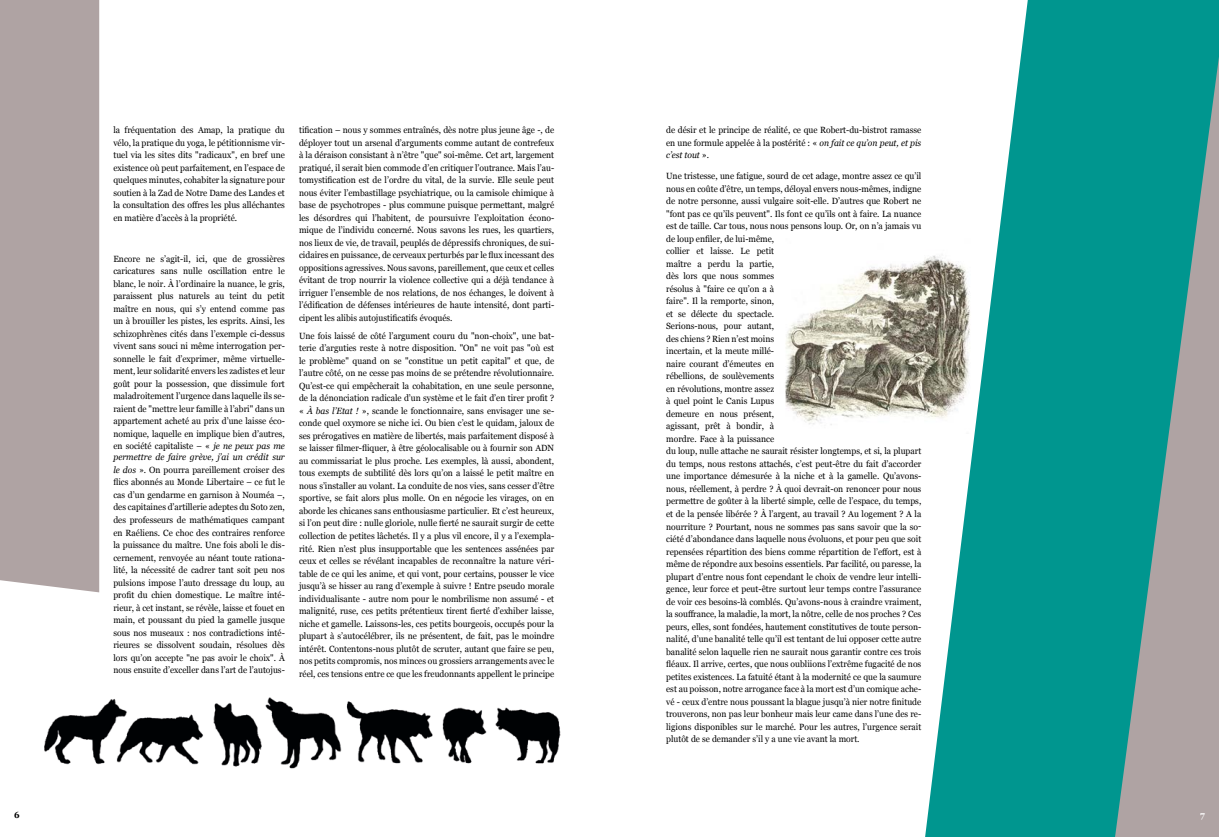
<style>
.page{position:relative;width:1219px;height:837px;background:#fff}
.page>*{position:absolute;margin:0;border:0;box-sizing:border-box;transform-origin:0 0}
.t1{font:9px/12.5px "Georgia";color:#000;text-align:justify;scale:.95 1}
.t2{font:700 9px "Georgia";color:#000;scale:.95 1}
.t3{font:700 9px "Georgia";color:#fff;scale:.95 1}
.s1{font-style:italic}
</style>
<div class="page">
<svg style="left:925px;top:0;width:186px;height:836px;fill:#00968f"></svg>
<svg style="left:1111px;top:0;width:108px;height:836px;background:#4d9b97"></svg>
<div style="left:0;top:0;width:99px;height:592px;background:#afa3a3"></div>
<img style="left:785px;top:238px;width:188px;height:195px">
<img style="left:44px;top:697px;width:517px;height:72px">
<p class="t1" style="left:113px;top:124px;width:182px">la fréquentation des Amap, la pratique du vélo, la pratique du yoga, le pétitionnisme vir&shy;tuel via les sites dits "radicaux", en bref une existence où peut parfaitement, en l’espace de quelques minutes, cohabiter la signature pour soutien à la Zad de Notre Dame des Landes et la consultation des offres les plus alléchantes en matière d’accès à la propriété.</p>
<p class="t1" style="left:113px;top:252px;width:182px">Encore ne s’agit-il, ici, que de grossières caricatures sans nulle oscillation entre le blanc, le noir. À l’ordinaire la nuance, le gris, paraissent plus naturels au teint du petit maître en nous, qui s’y entend comme pas un à brouiller les pistes, les esprits. Ainsi, les schizophrènes cités dans l’exemple ci-dessus vivent sans souci ni même interrogation per&shy;sonnelle le fait d’exprimer, même virtuelle&shy;ment, leur solidarité envers les zadistes et leur goût pour la possession, que dissimule fort maladroitement l’urgence dans laquelle ils se&shy;raient de "mettre leur famille à l’abri" dans un appartement acheté au prix d’une laisse éco&shy;nomique, laquelle en implique bien d’autres, en société capitaliste – « <span class="s1">je ne peux pas me</span></p>
<p class="t1" style="left:113px;top:451px;width:182px"><span class="s1">permettre de faire grève, j’ai un crédit sur le dos</span> ». On pourra pareillement croiser des flics abonnés au Monde Libertaire – ce fut le cas d’un gendarme en garnison à Nouméa –, des capitaines d’artillerie adeptes du Soto zen, des professeurs de mathématiques campant en Raéliens. Ce choc des contraires renforce la puissance du maître. Une fois aboli le dis&shy;cernement, renvoyée au néant toute rationa&shy;lité, la nécessité de cadrer tant soit peu nos pulsions impose l’auto dressage du loup, au profit du chien domestique. Le maître inté&shy;rieur, à cet instant, se révèle, laisse et fouet en main, et poussant du pied la gamelle jusque sous nos museaux : nos contradictions inté&shy;rieures se dissolvent soudain, résolues dès lors qu’on accepte "ne pas avoir le choix". À nous ensuite d’exceller dans l’art de l’autojus-</p>
<p class="t1" style="left:299px;top:124px;width:270px">tification – nous y sommes entraînés, dès notre plus jeune âge -, de déployer tout un arsenal d’arguments comme autant de contrefeux à la déraison consistant à n’être "que" soi-même. Cet art, largement pratiqué, il serait bien commode d’en critiquer l’outrance. Mais l’au&shy;tomystification est de l’ordre du vital, de la survie. Elle seule peut nous éviter l’embastillage psychiatrique, ou la camisole chimique à base de psychotropes - plus commune puisque permettant, malgré les désordres qui l’habitent, de poursuivre l’exploitation écono&shy;mique de l’individu concerné. Nous savons les rues, les quartiers, nos lieux de vie, de travail, peuplés de dépressifs chroniques, de sui&shy;cidaires en puissance, de cerveaux perturbés par le flux incessant des oppositions agressives. Nous savons, pareillement, que ceux et celles évitant de trop nourrir la violence collective qui a déjà tendance à irriguer l’ensemble de nos relations, de nos échanges, le doivent à l’édification de défenses intérieures de haute intensité, dont parti&shy;cipent les alibis autojustificatifs évoqués.</p>
<p class="t1" style="left:299px;top:329px;width:270px">Une fois laissé de côté l’argument couru du "non-choix", une bat&shy;terie d’arguties reste à notre disposition. "On" ne voit pas "où est le problème" quand on se "constitue un petit capital" et que, de l’autre côté, on ne cesse pas moins de se prétendre révolutionnaire.<br>Qu’est-ce qui empêcherait la cohabitation, en une seule personne, de la dénonciation radicale d’un système et le fait d’en tirer profit ? « <span class="s1">À bas l’Etat !</span> », scande le fonctionnaire, sans envisager une se&shy;conde quel oxymore se niche ici. Ou bien c’est le quidam, jaloux de ses prérogatives en matière de libertés, mais parfaitement disposé à se laisser filmer-fliquer, à être géolocalisable ou à fournir son ADN au commissariat le plus proche. Les exemples, là aussi, abondent, tous exempts de subtilité dès lors qu’on a laissé le petit maître en nous s’installer au volant. La conduite de nos vies, sans cesser d’être sportive, se fait alors plus molle. On en négocie les virages, on en aborde les chicanes sans enthousiasme particulier. Et c’est heureux, si l’on peut dire : nulle gloriole, nulle fierté ne saurait surgir de cette collection de petites lâchetés. Il y a plus vil encore, il y a l’exempla&shy;rité. Rien n’est plus insupportable que les sentences assénées par ceux et celles se révélant incapables de reconnaître la nature véri&shy;table de ce qui les anime, et qui vont, pour certains, pousser le vice jusqu’à se hisser au rang d’exemple à suivre ! Entre pseudo morale individualisante - autre nom pour le nombrilisme non assumé - et malignité, ruse, ces petits prétentieux tirent fierté d’exhiber laisse, niche et gamelle. Laissons-les, ces petits bourgeois, occupés pour la plupart à s’autocélébrer, ils ne présentent, de fait, pas le moindre intérêt. Contentons-nous plutôt de scruter, autant que faire se peu, nos petits compromis, nos minces ou grossiers arrangements avec le réel, ces tensions entre ce que les freudonnants appellent le principe</p>
<p class="t1" style="left:666px;top:124px;width:270px">de désir et le principe de réalité, ce que Robert-du-bistrot ramasse en une formule appelée à la postérité : « <span class="s1">on fait ce qu’on peut, et pis c’est tout</span> ».</p>
<p class="t1" style="left:666px;top:170px;width:270px;text-align:left">Une tristesse, une fatigue, sourd de cet adage, montre assez ce qu’il nous en coûte d’être, un temps, déloyal envers nous-mêmes, indigne de notre personne, aussi vulgaire soit-elle. D’autres que Robert ne "font pas ce qu’ils peuvent". Ils font ce qu’ils ont à faire. La nuance est de taille. Car tous, nous nous pensons loup. Or, on n’a jamais vu de loup enfiler, de lui-même,<br>collier et laisse. Le petit<br>maître a perdu la partie,<br>dès lors que nous sommes<br>résolus à "faire ce qu’on a à<br>faire". Il la remporte, sinon,<br>et se délecte du spectacle.<br>Serions-nous, pour autant,<br>des chiens ? Rien n’est moins<br>incertain, et la meute millé-<br>naire courant d’émeutes en<br>rébellions, de soulèvements<br>en révolutions, montre assez<br>à quel point le Canis Lupus<br>demeure en nous présent,<br>agissant, prêt à bondir, à<br>mordre. Face à la puissance<br>du loup, nulle attache ne saurait résister longtemps, et si, la plupart du temps, nous restons attachés, c’est peut-être du fait d’accorder une importance démesurée à la niche et à la gamelle. Qu’avons&shy;nous, réellement, à perdre ? À quoi devrait-on renoncer pour nous permettre de goûter à la liberté simple, celle de l’espace, du temps, et de la pensée libérée ? À l’argent, au travail ? Au logement ? A la nourriture ? Pourtant, nous ne sommes pas sans savoir que la so&shy;ciété d’abondance dans laquelle nous évoluons, et pour peu que soit repensées répartition des biens comme répartition de l’effort, est à même de répondre aux besoins essentiels. Par facilité, ou paresse, la plupart d’entre nous font cependant le choix de vendre leur intelli&shy;gence, leur force et peut-être surtout leur temps contre l’assurance de voir ces besoins-là comblés. Qu’avons-nous à craindre vraiment, la souffrance, la maladie, la mort, la nôtre, celle de nos proches ? Ces peurs, elles, sont fondées, hautement constitutives de toute person&shy;nalité, d’une banalité telle qu’il est tentant de lui opposer cette autre banalité selon laquelle rien ne saurait nous garantir contre ces trois fléaux. Il arrive, certes, que nous oubliions l’extrême fugacité de nos petites existences. La fatuité étant à la modernité ce que la saumure est au poisson, notre arrogance face à la mort est d’un comique ache&shy;vé - ceux d’entre nous poussant la blague jusqu’à nier notre finitude trouverons, non pas leur bonheur mais leur came dans l’une des re&shy;ligions disponibles sur le marché. Pour les autres, l’urgence serait plutôt de se demander s’il y a une vie avant la mort.</p>
<p class="t2" style="left:14px;top:808px;width:7px">6</p>
<p class="t3" style="left:1200px;top:808px;width:6px">7</p>
</div>
